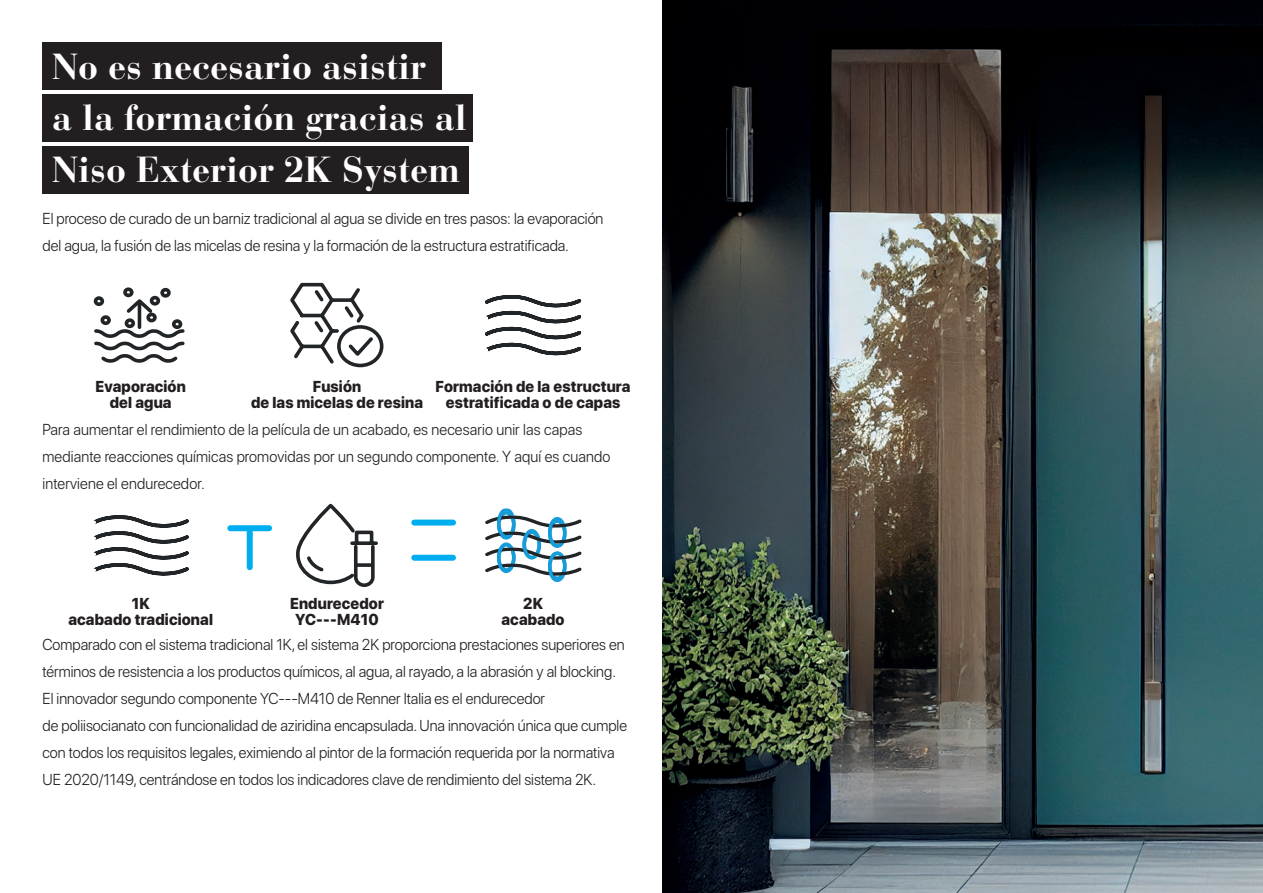
<style>
.page{position:relative;width:1263px;height:893px;background:#fff}
.page>*{position:absolute;margin:0;border:0;box-sizing:border-box;transform-origin:0 0}
.t1{font:700 36px/51.8px "Bauer Bodoni Std";color:#fff}
.t2{font:300 15.75px/27px "SF Pro Display";color:#231f20;scale:.96 1}
.t3{font:800 15.75px/16.5px "SF Pro Display";letter-spacing:.01em;color:#231f20;text-align:center;scale:.96 1}
</style>
<div class="page">
<img style="left:663px;top:0;width:600px;height:893px">
<div style="left:43px;top:43px;width:398px;height:47px;background:#231f20"></div>
<div style="left:43px;top:94px;width:430px;height:48px;background:#231f20"></div>
<div style="left:43px;top:146px;width:426px;height:48px;background:#231f20"></div>
<svg style="left:485px;top:294px;width:97px;height:62px"></svg>
<svg style="left:93px;top:515px;width:96px;height:61px"></svg>
<svg style="left:296px;top:506px;width:82px;height:81px"></svg>
<div style="left:414px;top:520px;width:39px;height:6px;background:#00aeef"></div>
<div style="left:414px;top:555px;width:39px;height:6px;background:#00aeef"></div>
<div style="left:230px;top:525px;width:39px;height:6px;background:#00aeef"></div>
<div style="left:247px;top:532px;width:6px;height:35px;background:#00aeef"></div>
<svg style="left:290px;top:282px;width:94px;height:86px"></svg>
<svg style="left:93px;top:287px;width:92px;height:76px"></svg>
<svg style="left:485px;top:508px;width:96px;height:74px"></svg>
<h1 class="t1" style="left:52px;top:40px;width:416px">No es necesario asistir<br>a la formación gracias al<br>Niso Exterior 2K System</h1>
<p class="t2" style="left:43px;top:205px;width:586px">El proceso de curado de un barniz tradicional al agua se divide en tres pasos: la evaporación del agua, la fusión de las micelas de resina y la formación de la estructura estratificada.</p>
<p class="t3" style="left:95px;top:378px;width:96px">Evaporación del agua</p>
<p class="t3" style="left:251px;top:378px;width:181px">Fusión<br>de las micelas de resina</p>
<p class="t3" style="left:436px;top:378px;width:204px">Formación de la estructura estratificada o de capas</p>
<p class="t2" style="left:43px;top:416px;width:593px">Para aumentar el rendimiento de la película de un acabado, es necesario unir las capas mediante reacciones químicas promovidas por un segundo componente. Y aquí es cuando interviene el endurecedor.</p>
<p class="t3" style="left:68px;top:595px;width:152px">1K<br>acabado tradicional</p>
<p class="t3" style="left:290px;top:595px;width:99px">Endurecedor<br>YC---M410</p>
<p class="t3" style="left:501px;top:595px;width:67px">2K acabado</p>
<p class="t2" style="left:43px;top:631px;width:610px">Comparado con el sistema tradicional 1K, el sistema 2K proporciona prestaciones superiores en términos de resistencia a los productos químicos, al agua, al rayado, a la abrasión y al blocking.<br>El innovador segundo componente YC---M410 de Renner Italia es el endurecedor<br>de poliisocianato con funcionalidad de aziridina encapsulada. Una innovación única que cumple con todos los requisitos legales, eximiendo al pintor de la formación requerida por la normativa UE 2020/1149, centrándose en todos los indicadores clave de rendimiento del sistema 2K.</p>
</div>
